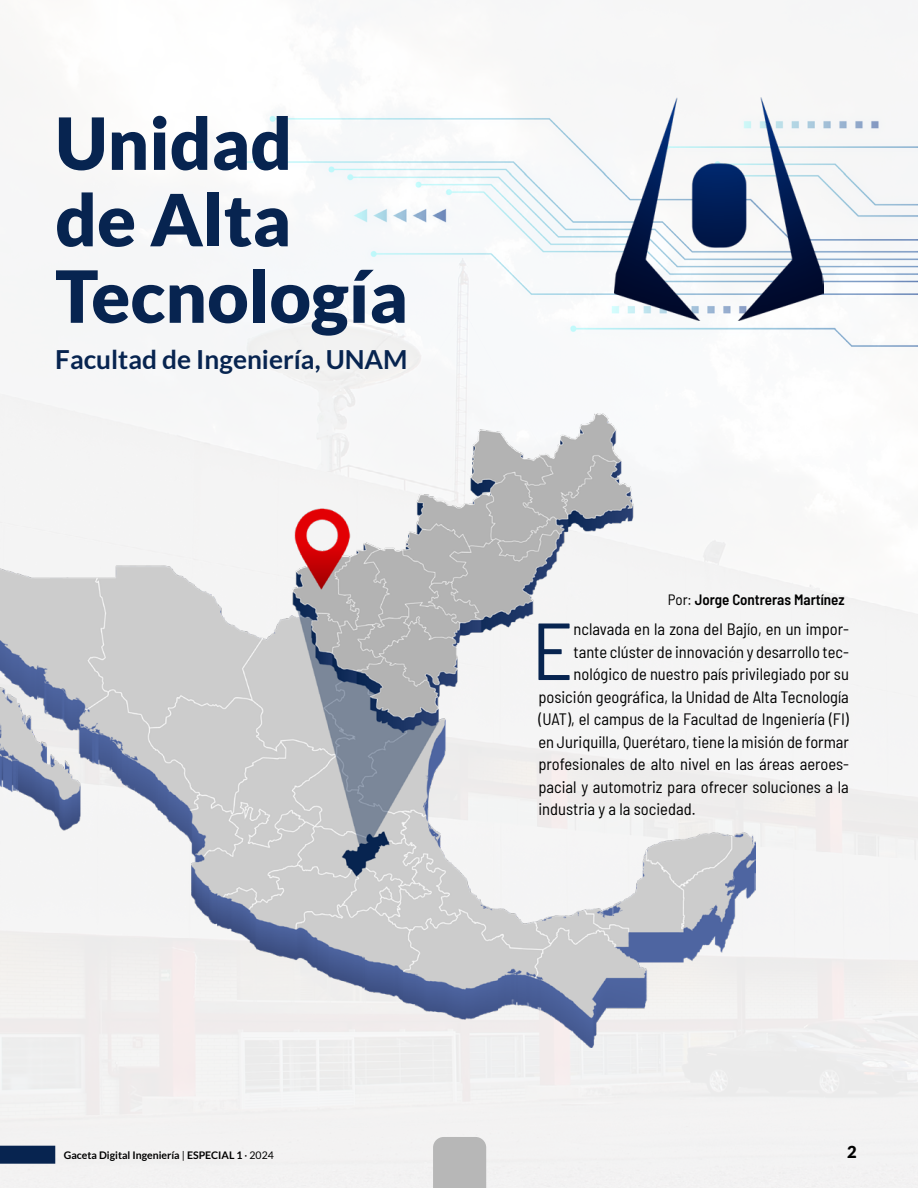
<style>
.page{position:relative;width:918px;height:1188px;background:#fff}
.page>*{position:absolute;margin:0;border:0;box-sizing:border-box;transform-origin:0 0}
.t1{font:semi-condensed 80.85px "Barlow";color:#072450}
.t2{font:900 72px/76.5px "Lato";color:#072450}
.t3{font:700 26.25px "Lato";color:#072450}
.t4{font:semi-condensed 16.5px "Barlow";color:#000}
.t5{font:900 16.5px "Lato";color:#000}
.t6{font:600 semi-condensed 15px "Barlow";color:#000}
.t7{font:700 10.5px "Lato";color:#000}
.s1{font-weight:400}
</style>
<div class="page">
<img style="left:0;top:18px;width:918px;height:1170px">
<img style="left:203px;top:95px;width:715px;height:309px">
<img style="left:0;top:413px;width:756px;height:634px">
<img style="left:614px;top:98px;width:210px;height:222px">
<div style="left:433px;top:1137px;width:53px;height:51px;background:#b7b7b7"></div>
<div style="left:0;top:1146px;width:55px;height:18px;background:#072450"></div>
<h2 class="t2" style="left:55px;top:104px;width:354px">Unidad<br>de Alta<br>Tecnología</h2>
<h3 class="t3" style="left:55px;top:344px;width:354px">Facultad de Ingeniería, UNAM</h3>
<p class="t7" style="left:64px;top:1149px;width:212px">Gaceta Digital Ingeniería <span class="s1">|</span> ESPECIAL 1 <span class="s1">· 2024</span></p>
<p class="t6" style="left:668px;top:589px;width:178px"><span class="s1">Por:</span> Jorge Contreras Martínez</p>
<h1 class="t1" style="left:532px;top:593px;width:43px">E</h1>
<p class="t4" style="left:574px;top:617px;width:277px">nclavada en la zona del Bajío, en un impor-</p>
<p class="t4" style="left:574px;top:640px;width:277px">tante clúster de innovación y desarrollo tec-</p>
<p class="t4" style="left:574px;top:662px;width:277px">nológico de nuestro país privilegiado por su</p>
<p class="t4" style="left:538px;top:685px;width:312px">posición geográfica, la Unidad de Alta Tecnología</p>
<p class="t4" style="left:538px;top:707px;width:312px">(UAT), el campus de la Facultad de Ingeniería (FI)</p>
<p class="t4" style="left:538px;top:730px;width:312px">en Juriquilla, Querétaro, tiene la misión de formar</p>
<p class="t4" style="left:538px;top:752px;width:312px">profesionales de alto nivel en las áreas aeroes-</p>
<p class="t4" style="left:538px;top:775px;width:312px">pacial y automotriz para ofrecer soluciones a la</p>
<p class="t4" style="left:538px;top:797px;width:159px">industria y a la sociedad.</p>
<p class="t5" style="left:847px;top:1143px;width:11px">2</p>
</div>
